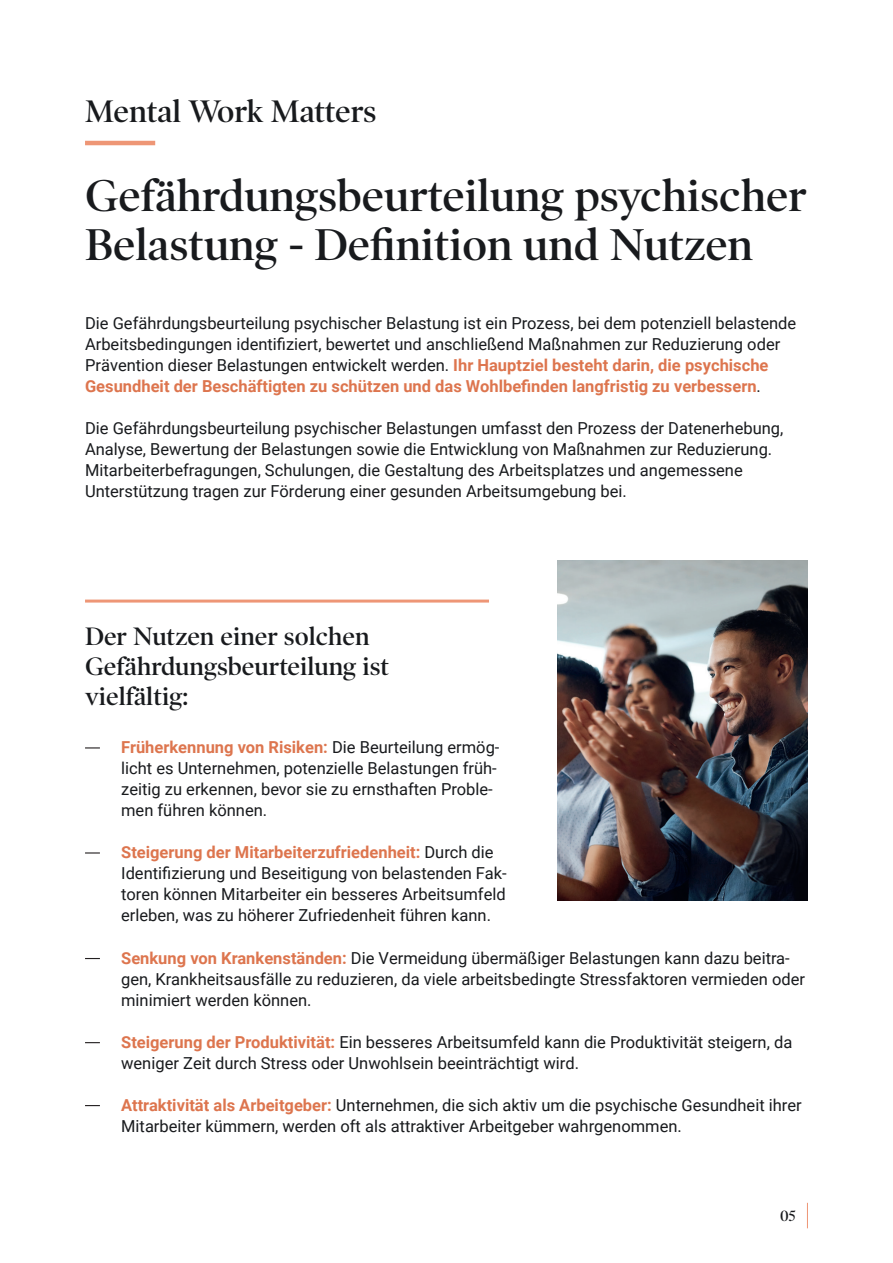
<style>
.page{position:relative;width:893px;height:1263px;background:#fff}
.page>*{position:absolute;margin:0;border:0;box-sizing:border-box;transform-origin:0 0}
.t1{font:600 45px/49.5px "Poynter OS Disp";color:#181a1d}
.t2{font:600 31.5px "Poynter OS Disp";letter-spacing:-.01em;color:#181a1d}
.t3{font:600 25.5px/30px "Poynter OS Disp";color:#181a1d}
.t4{font:16.5px/21px "Roboto";color:#181a1d}
.t5{font:600 15px "Poynter OS Disp";color:#181a1d}
.s1{font-weight:700;color:#dd754e}
</style>
<div class="page">
<svg style="left:807px;top:1203px;width:1px;height:25px"></svg>
<hr style="left:85px;top:141px;width:70px;height:4px;background:#ee9676">
<img style="left:557px;top:560px;width:251px;height:340px">
<hr style="left:85px;top:599px;width:404px;height:3px;background:#ee9676">
<svg style="left:85px;top:747px;width:15px;height:1px"></svg>
<svg style="left:85px;top:958px;width:15px;height:1px"></svg>
<svg style="left:85px;top:1105px;width:15px;height:1px"></svg>
<svg style="left:85px;top:1042px;width:15px;height:1px"></svg>
<svg style="left:85px;top:852px;width:15px;height:1px"></svg>
<p class="t2" style="left:85px;top:93px;width:293px">Mental Work Matters</p>
<p class="t1" style="left:85px;top:170px;width:724px">Gefährdungsbeurteilung psychischer<br>Belastung - Definition und Nutzen</p>
<p class="t4" style="left:85px;top:312px;width:713px">Die Gefährdungsbeurteilung psychischer Belastung ist ein Prozess, bei dem potenziell belastende Arbeitsbedingungen identifiziert, bewertet und anschließend Maßnahmen zur Reduzierung oder Prävention dieser Belastungen entwickelt werden. <span class="s1">Ihr Hauptziel besteht darin, die psychische Gesundheit der Beschäftigten zu schützen und das Wohlbefinden langfristig zu verbessern</span>.</p>
<p class="t4" style="left:85px;top:417px;width:700px">Die Gefährdungsbeurteilung psychischer Belastungen umfasst den Prozess der Datenerhebung, Analyse, Bewertung der Belastungen sowie die Entwicklung von Maßnahmen zur Reduzierung.<br>Mitarbeiterbefragungen, Schulungen, die Gestaltung des Arbeitsplatzes und angemessene Unterstützung tragen zur Förderung einer gesunden Arbeitsumgebung bei.</p>
<p class="t3" style="left:85px;top:622px;width:306px">Der Nutzen einer solchen<br>Gefährdungsbeurteilung ist vielfältig:</p>
<p class="t4" style="left:121px;top:736px;width:380px"><span class="s1">Früherkennung von Risiken:</span> Die Beurteilung ermög&shy;licht es Unternehmen, potenzielle Belastungen früh&shy;zeitig zu erkennen, bevor sie zu ernsthaften Proble&shy;men führen können.</p>
<p class="t4" style="left:121px;top:841px;width:387px"><span class="s1">Steigerung der Mitarbeiterzufriedenheit:</span> Durch die Identifizierung und Beseitigung von belastenden Fak&shy;toren können Mitarbeiter ein besseres Arbeitsumfeld erleben, was zu höherer Zufriedenheit führen kann.</p>
<p class="t4" style="left:121px;top:947px;width:685px"><span class="s1">Senkung von Krankenständen:</span> Die Vermeidung übermäßiger Belastungen kann dazu beitra&shy;gen, Krankheitsausfälle zu reduzieren, da viele arbeitsbedingte Stressfaktoren vermieden oder minimiert werden können.</p>
<p class="t4" style="left:121px;top:1031px;width:673px"><span class="s1">Steigerung der Produktivität:</span> Ein besseres Arbeitsumfeld kann die Produktivität steigern, da weniger Zeit durch Stress oder Unwohlsein beeinträchtigt wird.</p>
<p class="t4" style="left:121px;top:1094px;width:682px"><span class="s1">Attraktivität als Arbeitgeber:</span> Unternehmen, die sich aktiv um die psychische Gesundheit ihrer<br>Mitarbeiter kümmern, werden oft als attraktiver Arbeitgeber wahrgenommen.</p>
<p class="t5" style="left:780px;top:1207px;width:17px">05</p>
</div>
